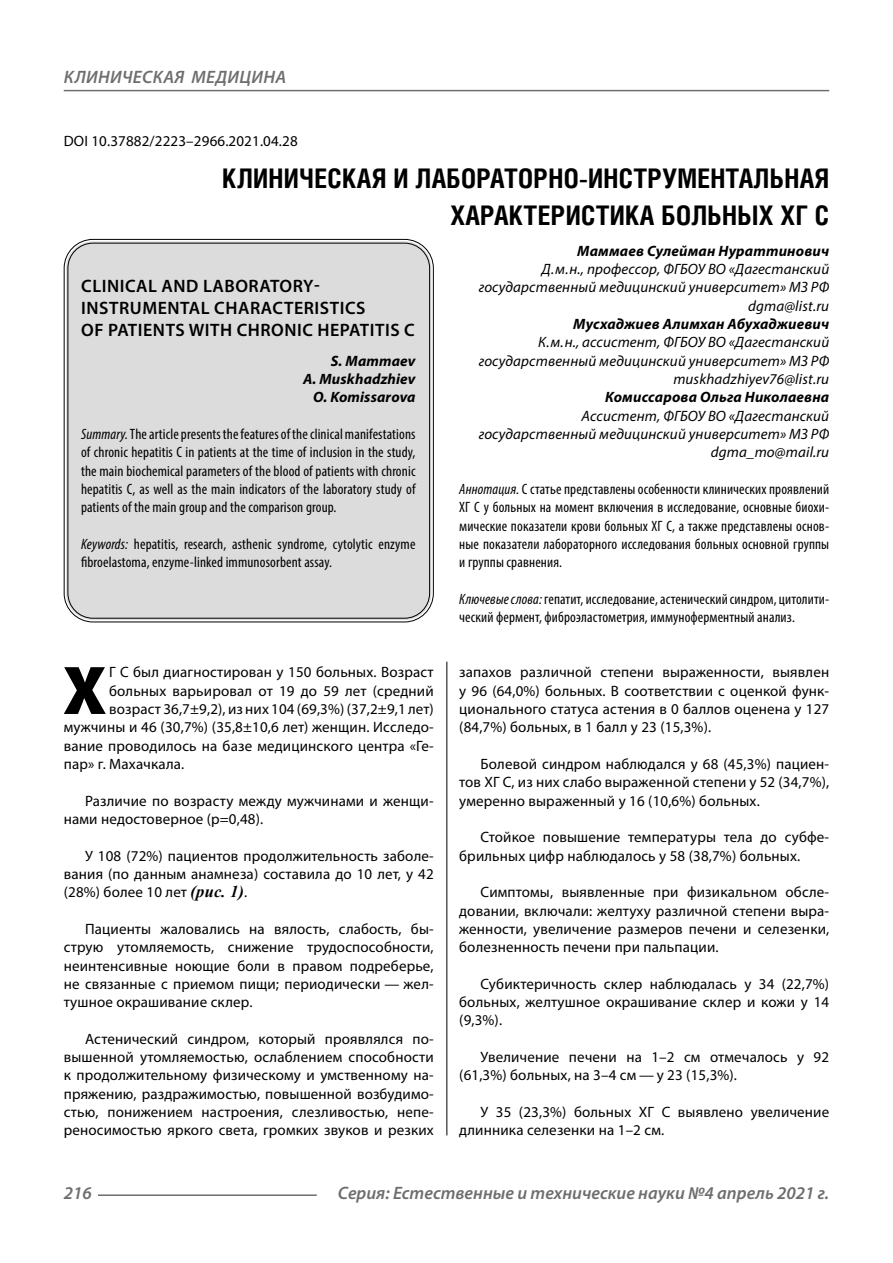
<style>
.page{position:relative;width:893px;height:1263px;background:#fff}
.page>*{position:absolute;margin:0;border:0;box-sizing:border-box;transform-origin:0 0}
.Bukvica{font:900 69.3px "Myriad Pro";color:#000}
.Header{font:700 27px/37.5px "Helios Cond C";letter-spacing:.01em;color:#000;text-align:right}
.Header-eng{font:600 18px/21.6px "Myriad Pro";letter-spacing:.03em;color:#000}
.t1{font:italic 600 18px "Myriad Pro";color:#6e6e6e}
.Normal{font:15px/18.3px "Myriad Pro";letter-spacing:.01em;color:#000;text-align:justify}
.Annotation-eng{font:condensed 15px/18.3px "Myriad Pro";letter-spacing:.01em;color:#000;text-align:justify}
.Annotation-rus{font:condensed 15px/18.3px "Myriad Pro";letter-spacing:.01em;color:#000;text-align:justify}
.Author-doc{font:italic 15px/18.3px "Myriad Pro";letter-spacing:.01em;color:#000;text-align:right}
.Bukvica-2{font:15px "Myriad Pro";letter-spacing:.01em;color:#000}
.Author{font:italic 700 15px "Myriad Pro";letter-spacing:.01em;color:#000}
.Author-email{font:italic 15px "Myriad Pro";letter-spacing:.01em;color:#000}
.Author-eng{font:italic 700 15px "Myriad Pro";letter-spacing:.01em;color:#000}
.DOI{font:15px "Myriad Pro";letter-spacing:.01em;color:#000}
.s1{font-style:italic}
.s2{font-family:"Times New Roman";font-weight:700;font-style:italic;font-size:16.5px}
</style>
<div class="page">
<hr style="left:446px;top:659px;width:1px;height:476px;background:#000">
<div style="left:66px;top:241px;width:365px;height:379px;background:#dcdcdc;border-radius:27px"></div>
<hr style="left:98px;top:1194px;width:219px;height:2px;background:#6e6e6e">
<hr style="left:64px;top:90px;width:765px;height:1px;background:#6e6e6e">
<p class="t1" style="left:64px;top:66px;width:23px">Клиническая</p>
<p class="t1" style="left:191px;top:66px;width:13px">меди</p>
<p class="t1" style="left:240px;top:66px;width:25px">цина</p>
<p class="DOI" style="left:64px;top:132px;width:235px">DOI 10.37882/2223–2966.2021.04.28</p>
<p class="Header" style="left:222px;top:159px;width:608px">КЛИНИЧЕСКАЯ И ЛАБОРАТОРНО-ИНСТРУМЕНТАЛЬНАЯ<br>ХАРАКТЕРИСТИКА БОЛЬНЫХ ХГ С</p>
<p class="Author" style="left:577px;top:241px;width:253px">Маммаев Сулейман Нураттинович</p>
<p class="Author-doc" style="left:479px;top:260px;width:352px">Д.м.н., профессор, ФГБОУ ВО «Дагестанский государственный медицинский университет» МЗ РФ</p>
<p class="Author-email" style="left:748px;top:296px;width:83px">dgma@list.ru</p>
<p class="Author" style="left:573px;top:314px;width:257px">Мусхаджиев Алимхан Абухаджиевич</p>
<p class="Author-doc" style="left:479px;top:333px;width:352px">К.м.н., ассистент, ФГБОУ ВО «Дагестанский государственный медицинский университет» МЗ РФ</p>
<p class="Author-email" style="left:673px;top:370px;width:157px">muskhadzhiyev76@list.ru</p>
<p class="Author" style="left:605px;top:388px;width:226px">Комиссарова Ольга Николаевна</p>
<p class="Author-doc" style="left:479px;top:406px;width:352px">Ассистент, ФГБОУ ВО «Дагестанский государственный медицинский университет» МЗ РФ</p>
<p class="Author-email" style="left:711px;top:443px;width:120px">dgma_mo@mail.ru</p>
<p class="Annotation-rus" style="left:459px;top:480px;width:371px"><span class="s1">Аннотация.</span> С статье представлены особенности клинических проявлений ХГ С у больных на момент включения в исследование, основные биохи&shy;мические показатели крови больных ХГ С, а также представлены основ&shy;ные показатели лабораторного исследования больных основной группы и группы сравнения.</p>
<p class="Annotation-rus" style="left:459px;top:590px;width:371px"><span class="s1">Ключевые слова:</span> гепатит, исследование, астенический синдром, цитолити&shy;ческий фермент, фиброэластометрия, иммуноферментный анализ.</p>
<p class="Header-eng" style="left:81px;top:275px;width:335px">CLINICAL AND LABORATORY-<br>INSTRUMENTAL CHARACTERISTICS<br>OF PATIENTS WITH CHRONIC HEPATITIS C</p>
<p class="Author-eng" style="left:331px;top:351px;width:86px">S. Mammaev</p>
<p class="Author-eng" style="left:303px;top:369px;width:114px">A. Muskhadzhiev</p>
<p class="Author-eng" style="left:313px;top:388px;width:104px">O. Komissarova</p>
<p class="Annotation-eng" style="left:81px;top:425px;width:336px"><span class="s1">Summary.</span> The article presents the features of the clinical manifestations of chronic hepatitis C in patients at the time of inclusion in the study, the main biochemical parameters of the blood of patients with chronic hepatitis C, as well as the main indicators of the laboratory study of patients of the main group and the comparison group.</p>
<p class="Annotation-eng" style="left:81px;top:535px;width:336px"><span class="s1">Keywords:</span> hepatitis, research, asthenic syndrome, cytolytic enzyme fibroelastoma, enzyme-linked immunosorbent assay.</p>
<p class="Bukvica" style="left:63px;top:644px;width:45px">Х</p>
<p class="Bukvica-2" style="left:109px;top:663px;width:326px">Г С был диагностирован у 150 больных. Возраст</p>
<p class="Bukvica-2" style="left:109px;top:681px;width:326px">больных варьировал от 19 до 59 лет (средний</p>
<p class="Bukvica-2" style="left:109px;top:700px;width:326px">возраст 36,7±9,2), из них 104 (69,3%) (37,2±9,1 лет)</p>
<p class="Bukvica-2" style="left:64px;top:718px;width:371px">мужчины и 46 (30,7%) (35,8±10,6 лет) женщин. Исследо-</p>
<p class="Bukvica-2" style="left:64px;top:736px;width:371px">вание проводилось на базе медицинского центра «Ге-</p>
<p class="Bukvica-2" style="left:64px;top:755px;width:122px">пар» г. Махачкала.</p>
<p class="Normal" style="left:64px;top:791px;width:371px;text-indent:21px">Различие по возрасту между мужчинами и женщи&shy;нами недостоверное (p=0,48).</p>
<p class="Normal" style="left:64px;top:846px;width:371px;text-indent:21px">У 108 (72%) пациентов продолжительность заболе&shy;вания (по данным анамнеза) составила до 10 лет, у 42 (28%) более 10 лет <span class="s2">(рис. 1)</span>.</p>
<p class="Normal" style="left:64px;top:919px;width:371px;text-indent:21px">Пациенты жаловались на вялость, слабость, бы&shy;струю утомляемость, снижение трудоспособности, неинтенсивные ноющие боли в правом подреберье, не связанные с приемом пищи; периодически — жел&shy;тушное окрашивание склер.</p>
<p class="Normal" style="left:64px;top:1029px;width:371px;text-indent:21px">Астенический синдром, который проявлялся по&shy;вышенной утомляемостью, ослаблением способности к продолжительному физическому и умственному на&shy;пряжению, раздражимостью, повышенной возбудимо&shy;стью, понижением настроения, слезливостью, непе&shy;реносимостью яркого света, громких звуков и резких</p>
<p class="Normal" style="left:459px;top:663px;width:371px">запахов различной степени выраженности, выявлен у 96 (64,0%) больных. В соответствии с оценкой функ&shy;ционального статуса астения в 0 баллов оценена у 127 (84,7%) больных, в 1 балл у 23 (15,3%).</p>
<p class="Normal" style="left:459px;top:754px;width:371px;text-indent:21px">Болевой синдром наблюдался у 68 (45,3%) пациен&shy;тов ХГ С, из них слабо выраженной степени у 52 (34,7%), умеренно выраженный у 16 (10,6%) больных.</p>
<p class="Normal" style="left:459px;top:828px;width:371px;text-indent:21px">Стойкое повышение температуры тела до субфе&shy;брильных цифр наблюдалось у 58 (38,7%) больных.</p>
<p class="Normal" style="left:459px;top:883px;width:371px;text-indent:21px">Симптомы, выявленные при физикальном обсле&shy;довании, включали: желтуху различной степени выра&shy;женности, увеличение размеров печени и селезенки, болезненность печени при пальпации.</p>
<p class="Normal" style="left:459px;top:974px;width:371px;text-indent:21px">Субиктеричность склер наблюдалась у 34 (22,7%) больных, желтушное окрашивание склер и кожи у 14 (9,3%).</p>
<p class="Normal" style="left:459px;top:1048px;width:371px;text-indent:21px">Увеличение печени на 1–2 см отмечалось у 92 (61,3%) больных, на 3–4 см — у 23 (15,3%).</p>
<p class="Normal" style="left:459px;top:1103px;width:371px;text-indent:21px">У 35 (23,3%) больных ХГ С выявлено увеличение длинника селезенки на 1–2 см.</p>
<p class="t1" style="left:64px;top:1182px;width:30px">216</p>
<p class="t1" style="left:338px;top:1182px;width:493px">Серия: Естественные и технические науки №4 апрель 2021 г.</p>
</div>
